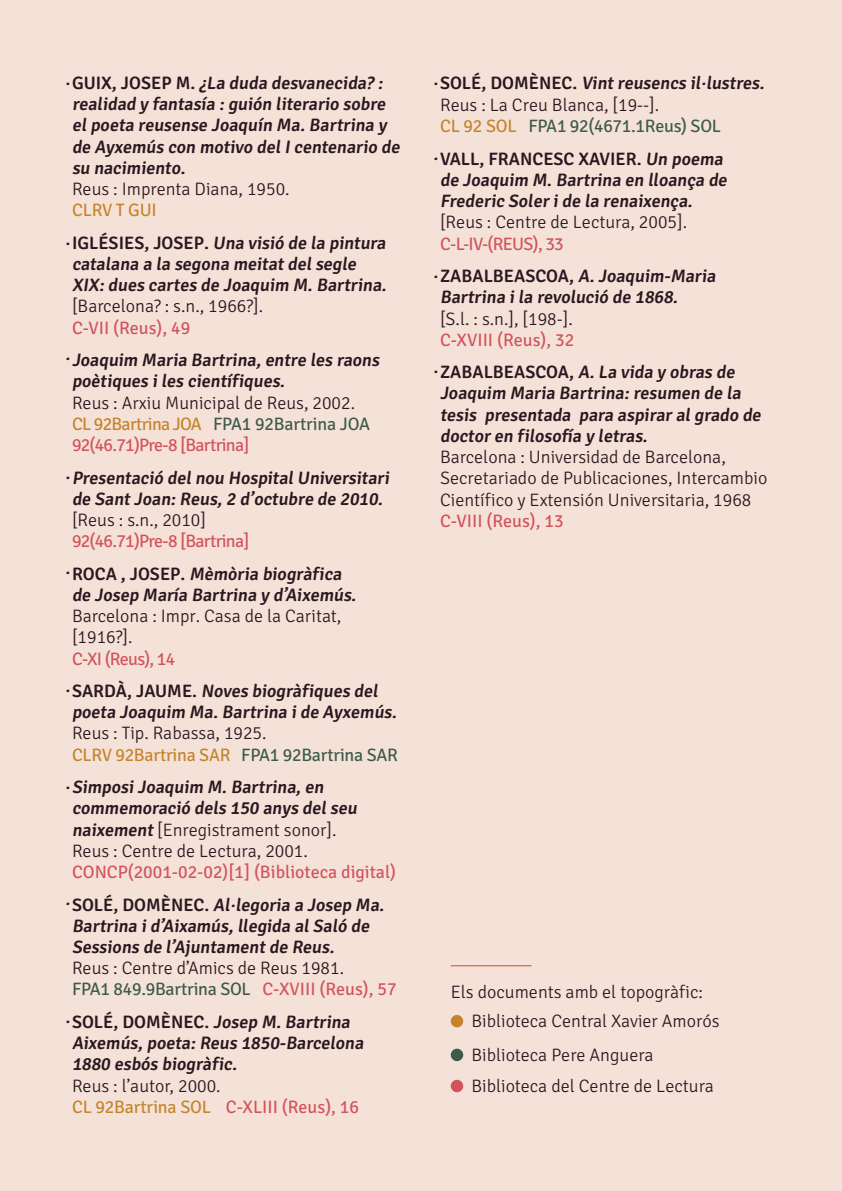
<style>
.page{position:relative;width:842px;height:1191px;background:#f4e2d9}
.page>*{position:absolute;margin:0;border:0;box-sizing:border-box;transform-origin:0 0}
.t1{font:600 18px/21.2px "Signika Negative";color:#2a171f}
.t2{font:300 18px/21.2px "Signika Negative";color:#2a171f}
.t3{font:18px "Signika Negative";color:#d3535c}
.t4{font:18px "Signika Negative";letter-spacing:-.04em;color:#d3535c}
.t5{font:18px "Signika Negative";letter-spacing:-.01em;color:#c5842b}
.s1{font-weight:400;color:#c5842b}
.s2{font-weight:400;color:#3e5a4a}
.s3{font-weight:400;color:#d3535c}
.s4{font-weight:300}
</style>
<div class="page">
<hr style="left:451px;top:965px;width:80px;height:1px;background:#d86d50">
<div style="left:451px;top:1015px;width:12px;height:12px;background:#c5842b;border-radius:50%"></div>
<div style="left:451px;top:1048px;width:12px;height:13px;background:#3e5a4a;border-radius:50%"></div>
<div style="left:451px;top:1079px;width:12px;height:13px;background:#d3535c;border-radius:50%"></div>
<p class="t1" style="left:72px;top:73px;width:332px;text-indent:-8px">· G U I X , J O S E P M . ¿La duda desvanecida? : realidad y fantasía :guión literario sobre elpoeta reusense Joaquín Ma.Bartrina y de Ayxemús con motivo delIcentenario de su nacimiento.</p>
<p class="t2" style="left:72px;top:179px;width:219px">Reus : Imprenta Diana, 1950.</p>
<p class="t5" style="left:72px;top:200px;width:86px">CLRV T GUI</p>
<p class="t1" style="left:72px;top:232px;width:319px;text-indent:-8px">·I G L É S I E S , J O S E P . Una visió de la pintura catalana a la segona meitat delsegle<br>XIX:dues cartes de Joaquim M.Bartrina.</p>
<p class="t2" style="left:72px;top:296px;width:193px">[Barcelona? : s.n., 1966?].</p>
<p class="t3" style="left:72px;top:317px;width:120px">C-VII (Reus), 49</p>
<p class="t1" style="left:72px;top:350px;width:312px">Joaquim Maria Bartrina,entre les raons poètiques iles científiques.</p>
<p class="t2" style="left:72px;top:392px;width:300px">Reus : Arxiu Municipal de Reus, 2002.<br><span class="s1">CL 92Bartrina JOA</span> <span class="s2">FPA1 92Bartrina JOA<br></span><span class="s3">92(46.71)Pre-8 [Bartrina]</span></p>
<p class="t1" style="left:64px;top:467px;width:329px;text-align:center">·Presentació del nou Hospital Universitari de Sant Joan:Reus,2 d’octubre de 2010.</p>
<p class="t2" style="left:72px;top:509px;width:136px">[Reus : s.n., 2010]</p>
<p class="t4" style="left:72px;top:531px;width:179px">92(46.71)Pre-8 [Bartrina]</p>
<p class="t1" style="left:72px;top:563px;width:289px;text-indent:-8px">·R O C A , J O S E P . Mèmòria biogràfica de Josep María Bartrina y d’Aixemús.</p>
<p class="t2" style="left:72px;top:606px;width:271px">Barcelona : Impr. Casa de la Caritat, [1916?].</p>
<p class="t3" style="left:72px;top:648px;width:105px">C-XI (Reus), 14</p>
<p class="t1" style="left:72px;top:680px;width:329px;text-indent:-8px">·S A R D À , J AU M E . Noves biogràfiques del poeta Joaquim Ma.Bartrina ide Ayxemús.</p>
<p class="t2" style="left:72px;top:723px;width:327px">Reus : Tip. Rabassa, 1925.<br><span class="s1">CLRV 92Bartrina SAR</span> <span class="s2">FPA1 92Bartrina SAR</span></p>
<p class="t1" style="left:72px;top:777px;width:289px;text-indent:-8px">·Simposi Joaquim M. Bartrina, en commemoració dels 150 anys delseu naixement <span class="s4">[Enregistrament sonor].<br>Reus : Centre de Lectura, 2001.</span></p>
<p class="t3" style="left:72px;top:862px;width:326px">CONCP(2001-02-02)[1] (Biblioteca digital)</p>
<p class="t1" style="left:72px;top:894px;width:317px;text-indent:-8px">·S O L É , D O M È N E C . Al·legoria a Josep Ma.<br>Bartrina id’Aixamús,llegida alSaló de<br>Sessions de l’Ajuntament de Reus.</p>
<p class="t2" style="left:72px;top:958px;width:326px">Reus : Centre d’Amics de Reus 1981.<br><span class="s2">FPA1 849.9Bartrina SOL</span> <span class="s3">C-XVIII (Reus), 57</span></p>
<p class="t1" style="left:72px;top:1011px;width:296px;text-indent:-8px">·SOLÉ, DOMÈNEC. Josep M.Bartrina<br>Aixemús,poeta:Reus 1850-Barcelona<br>1880 esbós biogràfic.</p>
<p class="t2" style="left:72px;top:1075px;width:289px">Reus : l’autor, 2000.<br><span class="s1">CL 92Bartrina SOL</span> <span class="s3">C-XLIII (Reus), 16</span></p>
<p class="t1" style="left:64px;top:348px;width:10px">·</p>
<p class="t1" style="left:432px;top:73px;width:336px">·S O L É , D O M È N E C . Vint reusencs il·lustres.</p>
<p class="t2" style="left:440px;top:94px;width:282px">Reus : La Creu Blanca, [19--].<br><span class="s1">CL 92 SOL</span> <span class="s2">FPA1 92(4671.1Reus) SOL</span></p>
<p class="t1" style="left:440px;top:148px;width:291px;text-indent:-8px">·VALL, FRANCESC XAVIER. Un poema de Joaquim M.Bartrina en lloança de<br>Frederic Soler ide la renaixença.</p>
<p class="t2" style="left:440px;top:212px;width:249px">[Reus : Centre de Lectura, 2005].</p>
<p class="t3" style="left:440px;top:233px;width:125px">C-L-IV-(REUS), 33</p>
<p class="t1" style="left:440px;top:266px;width:280px;text-indent:-8px">·ZABALBEASCOA, A.Joaquim-Maria<br>Bartrina ila revolució de 1868.</p>
<p class="t2" style="left:440px;top:308px;width:134px">[S.l. : s.n.], [198-].</p>
<p class="t3" style="left:440px;top:329px;width:136px">C-XVIII (Reus), 32</p>
<p class="t1" style="left:440px;top:362px;width:325px;text-indent:-8px">·ZABALBEASCOA, A.La vida y obras de Joaquim Maria Bartrina:resumen de la tesis presentada para aspirar algrado de doctor en filosofía y letras.</p>
<p class="t2" style="left:440px;top:447px;width:329px">Barcelona : Universidad de Barcelona,<br>Secretariado de Publicaciones, Intercambio<br>Científico y Extensión Universitaria, 1968</p>
<p class="t3" style="left:440px;top:510px;width:125px">C-VIII (Reus), 13</p>
<p class="t2" style="left:471px;top:977px;width:250px;line-height:29.4px;text-indent:-21px">Els documents amb el topogràfic:<br>Biblioteca Central Xavier Amorós</p>
<p class="t2" style="left:471px;top:1039px;width:244px;line-height:31.2px">Biblioteca Pere Anguera<br>Biblioteca del Centre de Lectura</p>
</div>
